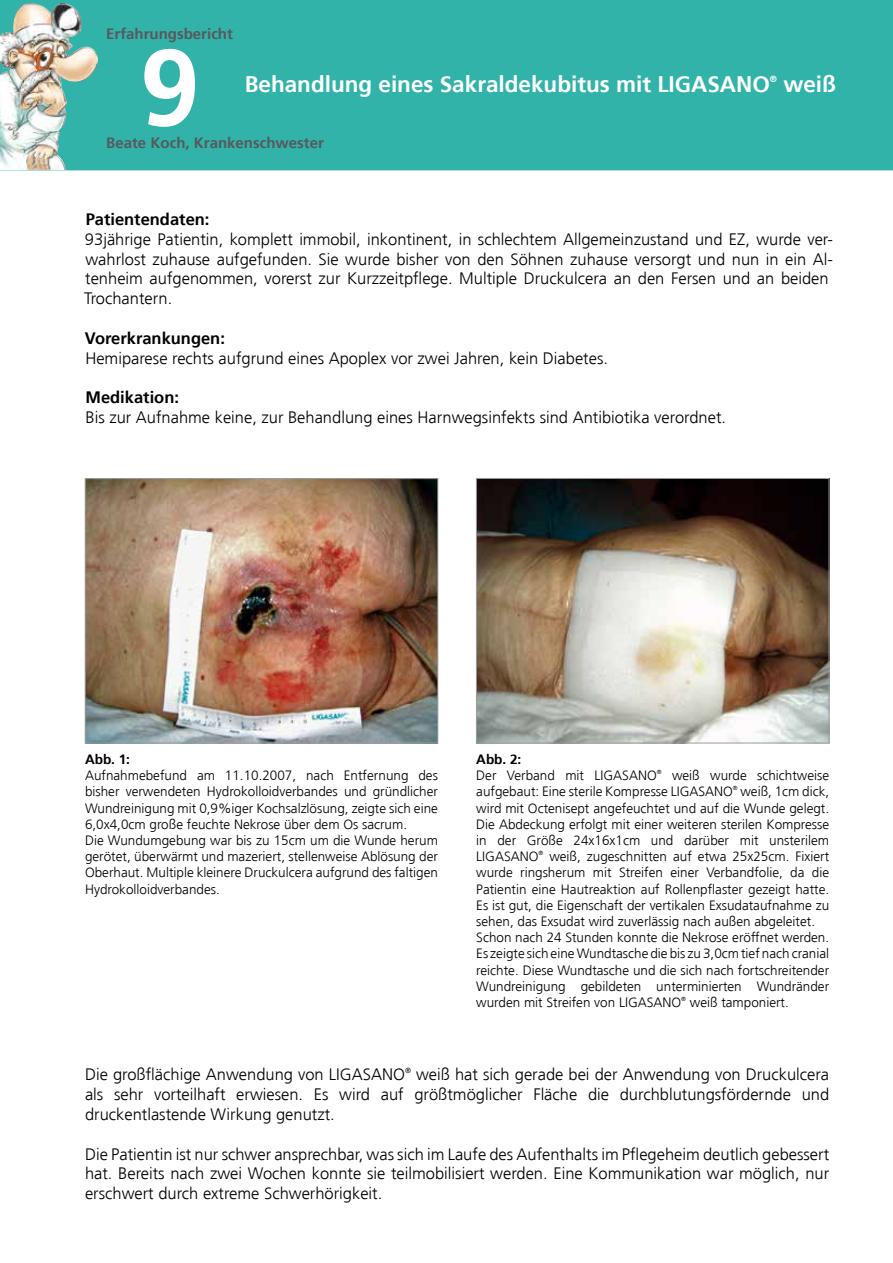
<style>
.page{position:relative;width:893px;height:1263px;background:#fff}
.page>*{position:absolute;margin:0;border:0;box-sizing:border-box;transform-origin:0 0}
.t1{font:700 108px "Frutiger";color:#fff}
.t2{font:700 22.5px "Frutiger";color:#fff}
.t3{font:300 16.5px/19.8px "Frutiger";color:#000;text-align:justify}
.t4{font:700 16.5px "Frutiger";color:#000}
.t5{font:700 15px "Frutiger";color:#58585a}
.t6{font:300 13.5px/16.2px "Frutiger";color:#000}
.t7{font:700 13.5px "Frutiger";color:#000}
.t8{font:700 9px "Frutiger";color:#fff}
.t9{font:300 7.5px "Frutiger";color:#000}
.t10{font:300 6px "Frutiger";color:#000}
</style>
<div class="page">
<svg style="left:0;top:0;width:893px;height:170px;background:#3db5ab"></svg>
<img style="left:18px;top:3px;width:45px;height:11px">
<img style="left:87px;top:480px;width:349px;height:261px">
<div style="left:85px;top:478px;width:353px;height:265px;border:1px solid #9c9e9f"></div>
<img style="left:478px;top:480px;width:349px;height:261px">
<div style="left:476px;top:478px;width:353px;height:265px;border:1px solid #9c9e9f"></div>
<p class="t5" style="left:106px;top:25px;width:128px">Erfahrungsbericht</p>
<h1 class="t1" style="left:140px;top:25px;width:62px">9</h1>
<h2 class="t2" style="left:245px;top:71px;width:527px">Behandlung eines Sakraldekubitus mit LIGASANO</h2>
<p class="t8" style="left:770px;top:73px;width:9px">®</p>
<h2 class="t2" style="left:783px;top:71px;width:54px">weiß</h2>
<p class="t5" style="left:106px;top:134px;width:219px">Beate Koch, Krankenschwester</p>
<p class="t4" style="left:86px;top:210px;width:125px">Patientendaten:</p>
<p class="t3" style="left:84px;top:229px;width:750px;text-align:left">93jährige Patientin, komplett immobil, inkontinent, in schlechtem Allgemeinzustand und EZ, wurde ver&shy;wahrlost zuhause aufgefunden. Sie wurde bisher von den Söhnen zuhause versorgt und nun in ein Al&shy;tenheim aufgenommen, vorerst zur Kurzzeitpflege. Multiple Druckulcera an den Fersen und an beiden Trochantern.</p>
<p class="t4" style="left:85px;top:328px;width:142px">Vorerkrankungen:</p>
<p class="t3" style="left:85px;top:348px;width:524px">Hemiparese rechts aufgrund eines Apoplex vor zwei Jahren, kein Diabetes.</p>
<p class="t4" style="left:85px;top:388px;width:95px">Medikation:</p>
<p class="t3" style="left:85px;top:408px;width:642px">Bis zur Aufnahme keine, zur Behandlung eines Harnwegsinfekts sind Antibiotika verordnet.</p>
<p class="t7" style="left:85px;top:751px;width:47px">Abb. 1:</p>
<p class="t6" style="left:85px;top:767px;width:354px">Aufnahmebefund am 11.10.2007, nach Entfernung des bisher verwendeten Hydrokolloidverbandes und gründlicher Wundreinigung mit 0,9%iger Kochsalzlösung, zeigte sich eine 6,0x4,0cm große feuchte Nekrose über dem Os sacrum.<br>Die Wundumgebung war bis zu 15cm um die Wunde herum gerötet, überwärmt und mazeriert, stellenweise Ablösung der Oberhaut. Multiple kleinere Druckulcera aufgrund des faltigen Hydrokolloidverbandes.</p>
<p class="t7" style="left:476px;top:751px;width:47px">Abb. 2:</p>
<p class="t6" style="left:476px;top:767px;width:182px">Der Verband mit LIGASANO</p>
<p class="t10" style="left:657px;top:769px;width:6px">®</p>
<p class="t6" style="left:476px;top:767px;width:354px;text-indent:196px">weiß wurde schichtweise aufgebaut: Eine sterile Kompresse LIGASANO</p>
<p class="t6" style="left:476px;top:784px;width:354px;text-align:justify;text-indent:264px">weiß, 1cm dick, wird mit Octenisept angefeuchtet und auf die Wunde gelegt.<br>Die Abdeckung erfolgt mit einer weiteren sterilen Kompresse in der Größe 24x16x1cm und darüber mit unsterilem LIGASANO</p>
<p class="t10" style="left:733px;top:785px;width:6px">®</p>
<p class="t6" style="left:476px;top:848px;width:354px;text-indent:73px">weiß, zugeschnitten auf etwa 25x25cm. Fixiert wurde ringsherum mit Streifen einer Verbandfolie, da die Patientin eine Hautreaktion auf Rollenpflaster gezeigt hatte.<br>Es ist gut, die Eigenschaft der vertikalen Exsudataufnahme zu sehen, das Exsudat wird zuverlässig nach außen abgeleitet.<br>Schon nach 24 Stunden konnte die Nekrose eröffnet werden.<br>Es zeigte sich eine Wundtasche die bis zu 3,0cm tief nach cranial reichte. Diese Wundtasche und die sich nach fortschreitender Wundreinigung gebildeten unterminierten Wundränder wurden mit Streifen von LIGASANO</p>
<p class="t10" style="left:538px;top:850px;width:6px">®</p>
<p class="t10" style="left:681px;top:995px;width:6px">®</p>
<p class="t6" style="left:690px;top:994px;width:101px">weiß tamponiert.</p>
<p class="t3" style="left:85px;top:1065px;width:321px">Die großflächige Anwendung von LIGASANO</p>
<p class="t9" style="left:405px;top:1066px;width:7px">®</p>
<p class="t3" style="left:85px;top:1065px;width:746px;text-indent:331px">weiß hat sich gerade bei der Anwendung von Druckulcera als sehr vorteilhaft erwiesen. Es wird auf größtmöglicher Fläche die durchblutungsfördernde und druckentlastende Wirkung genutzt.</p>
<p class="t3" style="left:85px;top:1144px;width:746px">Die Patientin ist nur schwer ansprechbar, was sich im Laufe des Aufenthalts im Pflegeheim deutlich gebessert hat. Bereits nach zwei Wochen konnte sie teilmobilisiert werden. Eine Kommunikation war möglich, nur erschwert durch extreme Schwerhörigkeit.</p>
</div>
